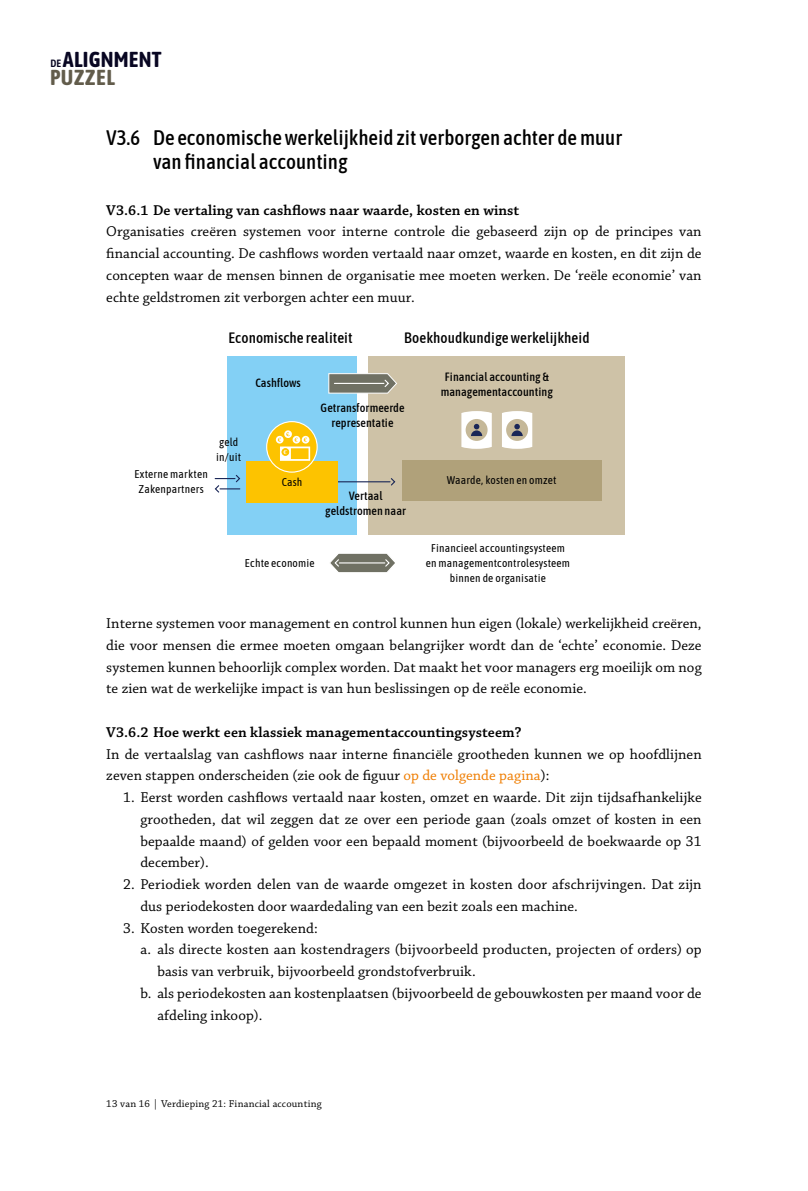
<style>
.page{position:relative;width:808px;height:1191px;background:#fff}
.page>*{position:absolute;margin:0;border:0;box-sizing:border-box;transform-origin:0 0}
.t1{font:700 21.6px/17.5px "Asap Condensed";letter-spacing:.01em;color:#080622}
.t2{font:500 21px/24px "Asap Condensed";color:#000}
.t3{font:15px/21.8px "Chaparral Pro";letter-spacing:.005em;color:#000;text-align:justify}
.t4{font:600 15px "Chaparral Pro";letter-spacing:.005em;color:#000}
.t5{font:500 15px "Asap Condensed";letter-spacing:.005em;color:#000}
.t6{font:500 12px/15px "Asap Condensed";letter-spacing:.005em;color:#000;text-align:center}
.t7{font:11.25px/15px "Asap Condensed";letter-spacing:.02em;color:#000;text-align:center}
.t8{font:10.5px "Chaparral Pro";letter-spacing:.02em;color:#000}
.s1{font-weight:600;font-size:10.5px}
.s2{color:#625c4b}
.s3{color:#ef7d00}
</style>
<div class="page">
<div style="left:369px;top:357px;width:256px;height:178px;background:#cec2a7"></div>
<div style="left:228px;top:357px;width:129px;height:178px;background:#83d0f5"></div>
<div style="left:402px;top:460px;width:200px;height:41px;background:#b0a17a"></div>
<svg style="left:338px;top:477px;width:58px;height:9px"></svg>
<svg style="left:214px;top:474px;width:27px;height:19px"></svg>
<div style="left:247px;top:461px;width:91px;height:41px;background:#fdc300"></div>
<svg style="left:328px;top:373px;width:69px;height:21px"></svg>
<svg style="left:461px;top:411px;width:31px;height:38px"></svg>
<svg style="left:502px;top:411px;width:30px;height:38px"></svg>
<svg style="left:330px;top:553px;width:65px;height:20px"></svg>
<hr style="left:339px;top:562px;width:46px;height:1px;background:#fff">
<svg style="left:267px;top:421px;width:50px;height:51px"></svg>
<div style="left:266px;top:421px;width:52px;height:52px;border:1px solid #fff;border-radius:50%"></div>
<svg style="left:278px;top:430px;width:32px;height:31px"></svg>
<h1 class="t1" style="left:50px;top:50px;width:113px"><span class="s1">DE</span>ALIGNMENT<br><span class="s2">PUZZEL</span></h1>
<h2 class="t2" style="left:153px;top:124px;width:471px;text-indent:-47px">V3.6 De economische werkelijkheid zit verborgen achter de muur van financial accounting</h2>
<p class="t4" style="left:106px;top:201px;width:415px">V3.6.1 De vertaling van cashflows naar waarde, kosten en winst</p>
<p class="t3" style="left:106px;top:221px;width:597px">Organisaties creëren systemen voor interne controle die gebaseerd zijn op de principes van financial accounting. De cashflows worden vertaald naar omzet, waarde en kosten, en dit zijn de concepten waar de mensen binnen de organisatie mee moeten werken. De ‘reële economie’ van echte geldstromen zit verborgen achter een muur.</p>
<p class="t5" style="left:228px;top:328px;width:126px">Economische realiteit</p>
<p class="t5" style="left:404px;top:328px;width:187px">Boekhoudkundige werkelijkheid</p>
<p class="t6" style="left:255px;top:375px;width:47px">Cashflows</p>
<p class="t6" style="left:441px;top:369px;width:114px">Financial accounting &amp; managementaccounting</p>
<p class="t7" style="left:135px;top:466px;width:75px">Externe markten<br>Zakenpartners</p>
<p class="t7" style="left:216px;top:433px;width:26px;text-align:left">geld in/uit</p>
<p class="t6" style="left:321px;top:400px;width:85px">Getransformeerde representatie</p>
<p class="t7" style="left:282px;top:474px;width:22px">Cash</p>
<p class="t7" style="left:447px;top:472px;width:111px">Waarde, kosten en omzet</p>
<p class="t6" style="left:325px;top:487px;width:82px">Vertaal geldstromen naar</p>
<p class="t7" style="left:245px;top:554px;width:71px">Echte economie</p>
<p class="t7" style="left:426px;top:540px;width:146px">Financieel accountingsysteem en managementcontrolesysteem binnen de organisatie</p>
<p class="t3" style="left:106px;top:613px;width:597px">Interne systemen voor management en control kunnen hun eigen (lokale) werkelijkheid creëren, die voor mensen die ermee moeten omgaan belangrijker wordt dan de ‘echte’ economie. Deze systemen kunnen behoorlijk complex worden. Dat maakt het voor managers erg moeilijk om nog te zien wat de werkelijke impact is van hun beslissingen op de reële economie.</p>
<p class="t4" style="left:106px;top:723px;width:417px">V3.6.2 Hoe werkt een klassiek managementaccountingsysteem?</p>
<p class="t3" style="left:106px;top:743px;width:597px">In de vertaalslag van cashflows naar interne financiële grootheden kunnen we op hoofdlijnen zeven stappen onderscheiden (zie ook de figuur <span class="s3">op de volgende pagina</span>):</p>
<p class="t3" style="left:140px;top:787px;width:563px;text-indent:-17px">1. Eerst worden cashflows vertaald naar kosten, omzet en waarde. Dit zijn tijdsafhankelijke grootheden, dat wil zeggen dat ze over een periode gaan (zoals omzet of kosten in een bepaalde maand) of gelden voor een bepaald moment (bijvoorbeeld de boekwaarde op 31 december).</p>
<p class="t3" style="left:140px;top:874px;width:563px;text-indent:-17px">2. Periodiek worden delen van de waarde omgezet in kosten door afschrijvingen. Dat zijn dus periodekosten door waardedaling van een bezit zoals een machine.</p>
<p class="t3" style="left:123px;top:917px;width:196px">3. Kosten worden toegerekend:</p>
<p class="t3" style="left:140px;top:939px;width:563px">a. als directe kosten aan kostendragers (bijvoorbeeld producten, projecten of orders) op</p>
<p class="t3" style="left:157px;top:961px;width:320px">basis van verbruik, bijvoorbeeld grondstofverbruik.</p>
<p class="t3" style="left:140px;top:983px;width:563px">b. als periodekosten aan kostenplaatsen (bijvoorbeeld de gebouwkosten per maand voor de</p>
<p class="t3" style="left:157px;top:1004px;width:107px">afdeling inkoop).</p>
<p class="t8" style="left:106px;top:1097px;width:217px">13 van 16 | Verdieping 21: Financial accounting</p>
</div>
